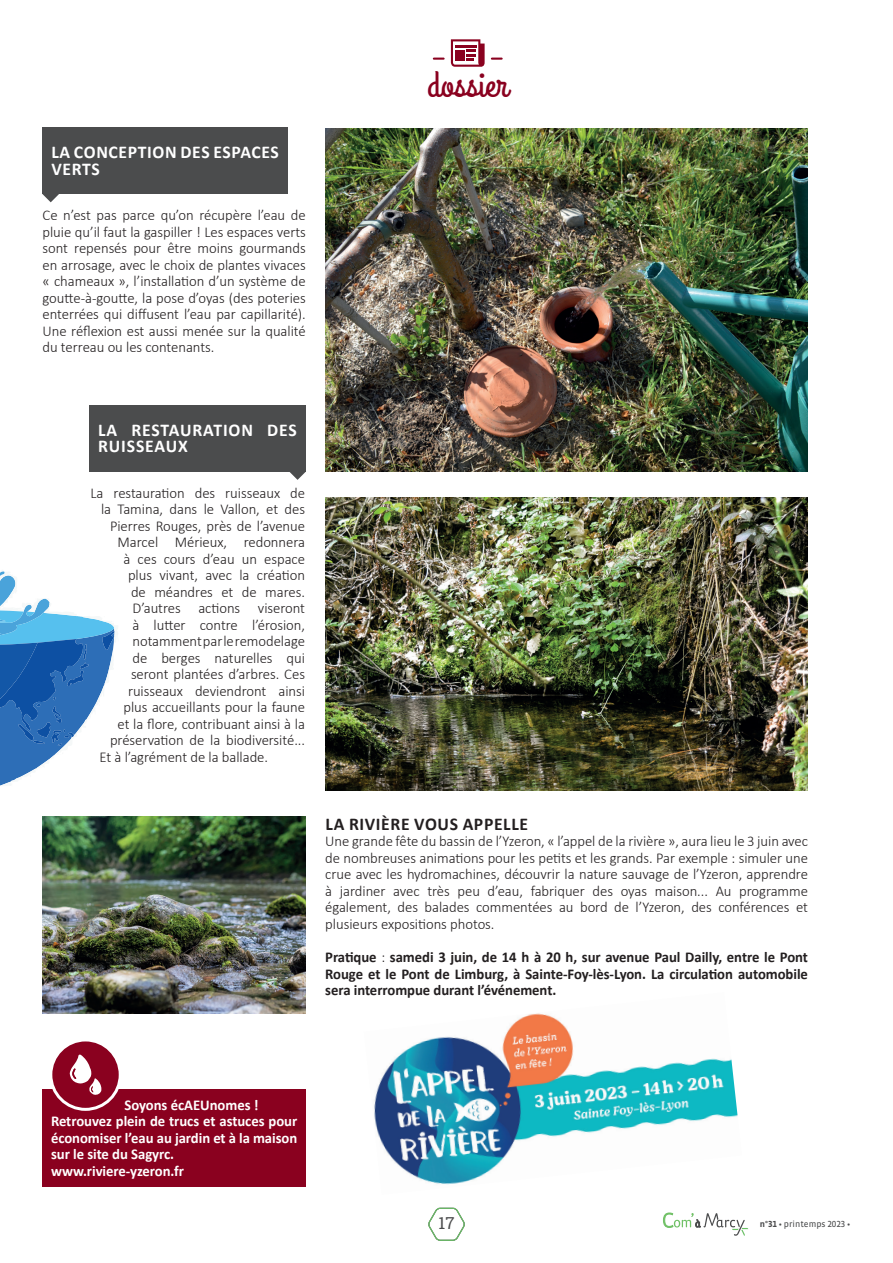
<style>
.page{position:relative;width:893px;height:1263px;background:#fff}
.page>*{position:absolute;margin:0;border:0;box-sizing:border-box;transform-origin:0 0}
.t1{font:37.5px "Grand Hotel";color:#8a011f}
.t2{font:700 18px/16.5px "Calibri";letter-spacing:.035em;color:#fff}
.t3{font:700 18px "Calibri";letter-spacing:.035em;color:#231f20}
.t4{font:16.5px "Roboto Slab";color:#4b4c4d}
.t5{font:300 15px/16.5px "Calibri";letter-spacing:-.005em;color:#231f20;text-align:justify}
.t6{font:700 15px/16.5px "Calibri";letter-spacing:-.005em;color:#231f20;text-align:justify}
.t7{font:700 15px/16.5px "Calibri";letter-spacing:-.005em;color:#fff}
.t8{font:9px "Vista Sans Alt Reg";color:#4b4c4d}
.s1{font-weight:300}
.s2{font-family:"Vista Sans Alt";font-weight:700}
</style>
<div class="page">
<svg style="left:0;top:571px;width:115px;height:215px"></svg>
<img style="left:374px;top:1013px;width:364px;height:172px">
<div style="left:43px;top:127px;width:245px;height:67px;background:#4b4c4d"></div>
<svg style="left:43px;top:194px;width:16px;height:8px"></svg>
<img style="left:325px;top:128px;width:483px;height:344px">
<div style="left:89px;top:405px;width:217px;height:67px;background:#4b4c4d"></div>
<svg style="left:290px;top:472px;width:16px;height:8px"></svg>
<svg style="left:434px;top:58px;width:10px;height:2px"></svg>
<svg style="left:492px;top:58px;width:10px;height:2px"></svg>
<svg style="left:451px;top:39px;width:34px;height:28px"></svg>
<div style="left:455px;top:50px;width:10px;height:10px;background:#8a011f"></div>
<img style="left:325px;top:497px;width:483px;height:294px">
<img style="left:43px;top:816px;width:263px;height:197px">
<div style="left:43px;top:1089px;width:263px;height:97px;background:#8a011f"></div>
<div style="left:51px;top:1040px;width:69px;height:69px;background:#8a011f;border-radius:50%"></div>
<div style="left:49px;top:1038px;width:73px;height:73px;border:3px solid #fff;border-radius:50%"></div>
<svg style="left:70px;top:1054px;width:32px;height:41px"></svg>
<svg style="left:663px;top:1213px;width:85px;height:23px"></svg>
<svg style="left:428px;top:1207px;width:37px;height:34px"></svg>
<p class="t2" style="left:51px;top:144px;width:229px">LA CONCEPTION DES ESPACES<br>VERTS</p>
<p class="t5" style="left:43px;top:207px;width:265px">Ce n’est pas parce qu’on récupère l’eau de pluie qu’il faut la gaspiller ! Les espaces verts sont repensés pour être moins gourmands en arrosage, avec le choix de plantes vivaces « chameaux », l’installation d’un système de goutte-à-goutte, la pose d’oyas (des poteries enterrées qui diffusent l’eau par capillarité).<br>Une réflexion est aussi menée sur la qualité du terreau ou les contenants.</p>
<h1 class="t1" style="left:427px;top:60px;width:82px">dossier</h1>
<p class="t2" style="left:98px;top:421px;width:200px">LA RESTAURATION DES<br>RUISSEAUX</p>
<p class="t5" style="left:91px;top:484px;width:216px">La restauration des ruisseaux de</p>
<p class="t5" style="left:101px;top:501px;width:206px">la Tamina, dans le Vallon, et des</p>
<p class="t5" style="left:110px;top:517px;width:197px">Pierres Rouges, près de l’avenue</p>
<p class="t5" style="left:118px;top:534px;width:189px">Marcel Mérieux, redonnera</p>
<p class="t5" style="left:124px;top:550px;width:183px">à ces cours d’eau un espace</p>
<p class="t5" style="left:128px;top:567px;width:179px">plus vivant, avec la création</p>
<p class="t5" style="left:131px;top:583px;width:176px">de méandres et de mares.</p>
<p class="t5" style="left:133px;top:600px;width:174px">D’autres actions viseront</p>
<p class="t5" style="left:133px;top:616px;width:174px">à lutter contre l’érosion,</p>
<p class="t5" style="left:133px;top:633px;width:174px">notamment par le remodelage</p>
<p class="t5" style="left:133px;top:649px;width:174px">de berges naturelles qui</p>
<p class="t5" style="left:131px;top:666px;width:176px">seront plantées d’arbres. Ces</p>
<p class="t5" style="left:128px;top:682px;width:179px">ruisseaux deviendront ainsi</p>
<p class="t5" style="left:124px;top:699px;width:183px">plus accueillants pour la faune</p>
<p class="t5" style="left:118px;top:715px;width:189px">et la flore, contribuant ainsi à la</p>
<p class="t5" style="left:110px;top:732px;width:197px">préservation de la biodiversité...</p>
<p class="t5" style="left:100px;top:748px;width:170px">Et à l’agrément de la ballade.</p>
<p class="t3" style="left:326px;top:811px;width:204px">LA RIVIÈRE VOUS APPELLE</p>
<p class="t5" style="left:325px;top:833px;width:484px">Une grande fête du bassin de l’Yzeron, « l’appel de la rivière », aura lieu le 3 juin avec de nombreuses animations pour les petits et les grands. Par exemple : simuler une crue avec les hydromachines, découvrir la nature sauvage de l’Yzeron, apprendre à jardiner avec très peu d’eau, fabriquer des oyas maison... Au programme également, des balades commentées au bord de l’Yzeron, des conférences et plusieurs expositions photos.</p>
<p class="t6" style="left:325px;top:948px;width:484px">Pratique <span class="s1">:</span> samedi 3 juin, de 14 h à 20 h, sur avenue Paul Dailly, entre le Pont Rouge et le Pont de Limburg, à Sainte-Foy-lès-Lyon. La circulation automobile sera interrompue durant l’événement.</p>
<p class="t7" style="left:51px;top:1096px;width:248px;text-indent:73px">Soyons écAEUnomes !<br>Retrouvez plein de trucs et astuces pour économiser l’eau au jardin et à la maison sur le site du Sagyrc. www.riviere-yzeron.fr</p>
<p class="t4" style="left:439px;top:1212px;width:17px">17</p>
<p class="t8" style="left:760px;top:1219px;width:92px"><span class="s2">n°31 •</span> printemps 2023 <span class="s2">•</span></p>
</div>
